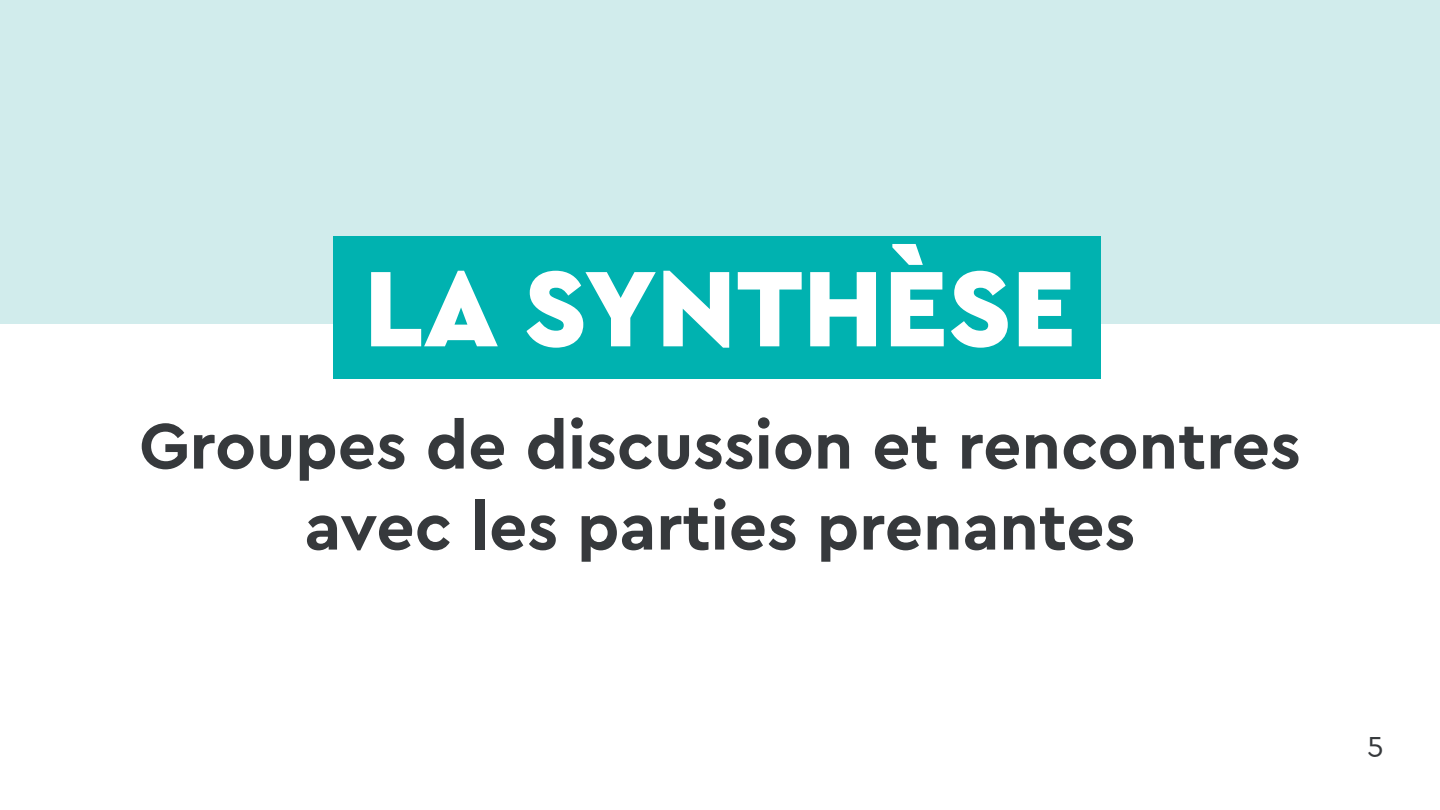
<style>
.page{position:relative;width:1440px;height:810px;background:#fff}
.page>*{position:absolute;margin:0;border:0;box-sizing:border-box;transform-origin:0 0}
.t1{font:900 112.5px "Cera Basic";color:#fff}
.t2{font:700 67.5px/81px "Cera Basic";color:#36393c;text-align:center}
.t3{font:30px "Cera Basic";color:#36393c}
</style>
<div class="page">
<div style="left:0;top:0;width:1440px;height:324px;background:#d1ecec"></div>
<div style="left:333px;top:236px;width:767px;height:143px;background:#00b2b0"></div>
<h1 class="t1" style="left:364px;top:243px;width:714px">LA SYNTHÈSE</h1>
<p class="t2" style="left:139px;top:405px;width:1163px">Groupes de discussion et rencontres avec les parties prenantes</p>
<p class="t3" style="left:1368px;top:726px;width:18px">5</p>
</div>
